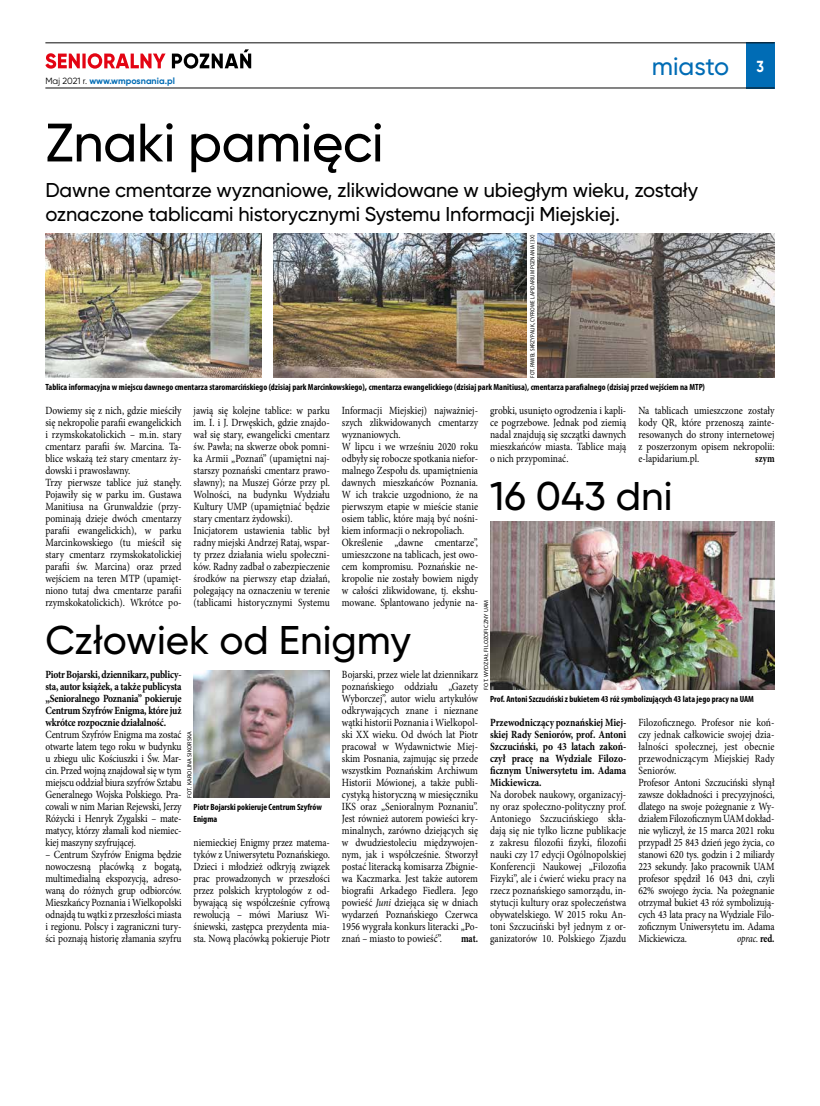
<style>
.page{position:relative;width:820px;height:1106px;background:#fff}
.page>*{position:absolute;margin:0;border:0;box-sizing:border-box;transform-origin:0 0}
.t1{font:500 54px "Gilroy";letter-spacing:-.01em;color:#000}
.t2{font:500 40px "Gilroy";color:#000}
.t3{font:500 25px "Gilroy";color:#006cb5}
.t4{font:500 20px/24px "Gilroy";letter-spacing:-.005em;color:#000}
.t5{font:11px/12px "Minion Pro";letter-spacing:-.005em;color:#000;text-align:justify;scale:.86 1}
.t6{font:700 11px/12px "Minion Pro";letter-spacing:-.015em;color:#000;text-align:justify;scale:.86 1}
.t7{font:italic 11px "Minion Pro";letter-spacing:-.02em;color:#000;scale:.82 1}
.t8{font:700 11px "Minion Pro";letter-spacing:-.015em;color:#000;scale:.82 1}
.t9{font:700 condensed 9px/12px "Myriad Pro";color:#000}
.t10{font:700 9px "Gilroy";color:#006cb5}
.t11{font:6px "Myriad Pro";letter-spacing:.02em;color:#000;scale:.86 1}
.t12{font:6px "Myriad Pro";letter-spacing:.02em;color:#000}
.s1{font-weight:400;color:#000}
.s2{font-weight:700;font-size:16px;color:#fff}
.s3{font-stretch:normal}
.s4{font-style:italic}
.s5{font-weight:700;font-style:normal}
</style>
<div class="page">
<div style="left:746px;top:43px;width:28px;height:45px;background:#006cb5"></div>
<hr style="left:45px;top:43px;width:729px;height:1px;background:#0b0b0b">
<hr style="left:45px;top:88px;width:729px;height:1px;background:#0b0b0b">
<svg style="left:172px;top:49px;width:79px;height:20px"></svg>
<svg style="left:45px;top:53px;width:120px;height:16px"></svg>
<img style="left:193px;top:670px;width:137px;height:127px">
<img style="left:490px;top:521px;width:284px;height:168px">
<img style="left:45px;top:233px;width:217px;height:144px">
<img style="left:273px;top:233px;width:253px;height:144px">
<img style="left:537px;top:233px;width:237px;height:145px">
<p class="t10" style="left:45px;top:75px;width:131px"><span class="s1">Maj 2021 r.</span> www.wmposnania.pl</p>
<h3 class="t3" style="left:651px;top:51px;width:114px">miasto <span class="s2">3</span></h3>
<h1 class="t1" style="left:45px;top:109px;width:339px">Znaki pamięci</h1>
<h3 class="t4" style="left:45px;top:178px;width:654px">Dawne cmentarze wyznaniowe, zlikwidowane w ubiegłym wieku, zostały oznaczone tablicami historycznymi Systemu Informacji Miejskiej.</h3>
<p class="t11" style="left:528px;top:378px;width:168px;rotate:-90deg">Fot. Paweł Skrzypalik, Cyfrowe Lapidarium Poznania (3x)</p>
<p class="t9" style="left:45px;top:380px;width:660px">Tablica informacyjna w miejscu dawnego cmentarza staromarcińskiego (dzisiaj park Marcinkowskiego)<span class="s3">,</span> cmentarza ewangelickiego (dzisiaj park Manitiusa), cmentarza parafialnego (dzisiaj przed wejściem na MTP)</p>
<p class="t5" style="left:45px;top:404px;width:160px;text-align:left">Dowiemy się z nich, gdzie mieściły się nekropolie parafii ewangelickich i rzymskokatolickich – m.in. stary cmentarz parafii św. Marcina. Ta&shy;blice wskażą też stary cmentarz ży&shy;dowski i prawosławny.<br>Trzy pierwsze tablice już stanęły.<br>Pojawiły się w parku im. Gustawa Manitiusa na Grunwaldzie (przy&shy;pominają dzieje dwóch cmentarzy parafii ewangelickich), w parku Marcinkowskiego (tu mieścił się stary cmentarz rzymskokatolickiej parafii św. Marcina) oraz przed wejściem na teren MTP (upamięt&shy;niono tutaj dwa cmentarze parafii rzymskokatolickich). Wkrótce po-</p>
<p class="t5" style="left:193px;top:404px;width:160px;text-align:left">jawią się kolejne tablice: w parku im. I. i J. Drwęskich, gdzie znajdo&shy;wał się stary, ewangelicki cmentarz św. Pawła; na skwerze obok pomni&shy;ka Armii „Poznań” (upamiętni naj&shy;starszy poznański cmentarz prawo&shy;sławny); na Muszej Górze przy pl.<br>Wolności, na budynku Wydziału Kultury UMP (upamiętniać będzie stary cmentarz żydowski).<br>Inicjatorem ustawienia tablic był radny miejski Andrzej Rataj, wspar&shy;ty przez działania wielu społeczni&shy;ków. Radny zadbał o zabezpieczenie środków na pierwszy etap działań, polegający na oznaczeniu w terenie (tablicami historycznymi Systemu</p>
<p class="t5" style="left:342px;top:404px;width:160px;text-align:left">Informacji Miejskiej) najważniej&shy;szych zlikwidowanych cmentarzy wyznaniowych.<br>W lipcu i we wrześniu 2020 roku odbyły się robocze spotkania niefor&shy;malnego Zespołu ds. upamiętnienia dawnych mieszkańców Poznania.<br>W ich trakcie uzgodniono, że na pierwszym etapie w mieście stanie osiem tablic, które mają być nośni&shy;kiem informacji o nekropoliach.<br>Określenie „dawne cmentarze”, umieszczone na tablicach, jest owo&shy;cem kompromisu. Poznańskie ne&shy;kropolie nie zostały bowiem nigdy w całości zlikwidowane, tj. ekshu&shy;mowane. Splantowano jedynie na-</p>
<p class="t5" style="left:490px;top:404px;width:160px">grobki, usunięto ogrodzenia i kapli&shy;ce pogrzebowe. Jednak pod ziemią nadal znajdują się szczątki dawnych mieszkańców miasta. Tablice mają o nich przypominać.</p>
<p class="t5" style="left:638px;top:404px;width:160px">Na tablicach umieszczone zostały kody QR, które przenoszą zainte&shy;resowanych do strony internetowej z poszerzonym opisem nekropolii: e-lapidarium.pl.</p>
<p class="t8" style="left:755px;top:450px;width:25px">szym</p>
<h2 class="t2" style="left:490px;top:471px;width:184px">16 043 dni</h2>
<p class="t12" style="left:482px;top:689px;width:90px;rotate:-90deg">fot. Wydział Filozoficzny UAM</p>
<h2 class="t2" style="left:45px;top:615px;width:367px">Człowiek od Enigmy</h2>
<p class="t5" style="left:342px;top:668px;width:160px">Bojarski, przez wiele lat dziennikarz poznańskiego oddziału „Gazety Wyborczej”, autor wielu artykułów odkrywających znane i nieznane wątki historii Poznania i Wielkopol&shy;ski XX wieku. Od dwóch lat Piotr pracował w Wydawnictwie Miej&shy;skim Posnania, zajmując się przede wszystkim Poznańskim Archiwum Historii Mówionej, a także publi&shy;cystyką historyczną w miesięczniku IKS oraz „Senioralnym Poznaniu”.<br>Jest również autorem powieści kry&shy;minalnych, zarówno dziejących się w dwudziestoleciu międzywojen&shy;nym, jak i współcześnie. Stworzył postać literacką komisarza Zbignie&shy;wa Kaczmarka. Jest także autorem biografii Arkadego Fiedlera. Jego powieść <span class="s4">Juni</span> dziejąca się w dniach wydarzeń Poznańskiego Czerwca 1956 wygrała konkurs literacki „Po&shy;znań – miasto to powieść”.</p>
<p class="t6" style="left:45px;top:668px;width:160px">Piotr Bojarski, dziennikarz, publicy&shy;sta, autor książek, a także publicysta „Senioralnego Poznania” pokieruje Centrum Szyfrów Enigma, które już wkrótce rozpocznie działalność.</p>
<p class="t5" style="left:45px;top:728px;width:160px">Centrum Szyfrów Enigma ma zostać otwarte latem tego roku w budynku u zbiegu ulic Kościuszki i Św. Mar&shy;cin. Przed wojną znajdował się w tym miejscu oddział biura szyfrów Sztabu Generalnego Wojska Polskiego. Pra&shy;cowali w nim Marian Rejewski, Jerzy Różycki i Henryk Zygalski – mate&shy;matycy, którzy złamali kod niemiec&shy;kiej maszyny szyfrującej.</p>
<p class="t5" style="left:45px;top:848px;width:160px">– Centrum Szyfrów Enigma będzie nowoczesną placówką z bogatą, multimedialną ekspozycją, adreso&shy;waną do różnych grup odbiorców.<br>Mieszkańcy Poznania i Wielkopolski odnajdą tu wątki z przeszłości miasta i regionu. Polscy i zagraniczni tury&shy;ści poznają historię złamania szyfru</p>
<p class="t5" style="left:193px;top:836px;width:160px">niemieckiej Enigmy przez matema&shy;tyków z Uniwersytetu Poznańskiego.<br>Dzieci i młodzież odkryją związek prac prowadzonych w przeszłości przez polskich kryptologów z od&shy;bywającą się współcześnie cyfrową rewolucją – mówi Mariusz Wi&shy;śniewski, zastępca prezydenta mia&shy;sta. Nową placówką pokieruje Piotr</p>
<p class="t9" style="left:490px;top:692px;width:265px">Prof. Antoni Szczuciński z bukietem 43 róż symbolizujących 43 lata jego pracy na UAM</p>
<p class="t5" style="left:638px;top:716px;width:160px;text-align:left">Filozoficznego. Profesor nie koń&shy;czy jednak całkowicie swojej dzia&shy;łalności społecznej, jest obecnie przewodniczącym Miejskiej Rady<br>Seniorów.<br>Profesor Antoni Szczuciński słynął zawsze dokładności i precyzyjności, dlatego na swoje pożegnanie z Wy&shy;działem Filozoficznym UAM dokład&shy;nie wyliczył, że 15 marca 2021 roku przypadł 25 843 dzień jego życia, co stanowi 620 tys. godzin i 2 miliardy<br>223 sekundy. Jako pracownik UAM profesor spędził 16 043 dni, czyli<br>62% swojego życia. Na pożegnanie otrzymał bukiet 43 róż symbolizują&shy;cych 43 lata pracy na Wydziale Filo&shy;zoficznym Uniwersytetu im. Adama<br>Mickiewicza.</p>
<p class="t6" style="left:490px;top:716px;width:160px">Przewodniczący poznańskiej Miej&shy;skiej Rady Seniorów, prof. Antoni Szczuciński, po 43 latach zakoń&shy;czył pracę na Wydziale Filozo&shy;ficznym Uniwersytetu im. Adama Mickiewicza.</p>
<p class="t5" style="left:490px;top:788px;width:160px">Na dorobek naukowy, organizacyj&shy;ny oraz społeczno-polityczny prof.<br>Antoniego Szczucińskiego skła&shy;dają się nie tylko liczne publikacje z zakresu filozofii fizyki, filozofii nauki czy 17 edycji Ogólnopolskiej Konferencji Naukowej „Filozofia Fizyki”, ale i ćwierć wieku pracy na rzecz poznańskiego samorządu, in&shy;stytucji kultury oraz społeczeństwa obywatelskiego. W 2015 roku An&shy;toni Szczuciński był jednym z or&shy;ganizatorów 10. Polskiego Zjazdu</p>
<p class="t12" style="left:186px;top:797px;width:68px;rotate:-90deg">fot. Karolina Sikorska</p>
<p class="t9" style="left:193px;top:800px;width:130px">Piotr Bojarski pokieruje Centrum Szyfrów<br>Enigma</p>
<p class="t7" style="left:737px;top:930px;width:47px">oprac. <span class="s5">red.</span></p>
<p class="t8" style="left:461px;top:930px;width:22px">mat.</p>
</div>
